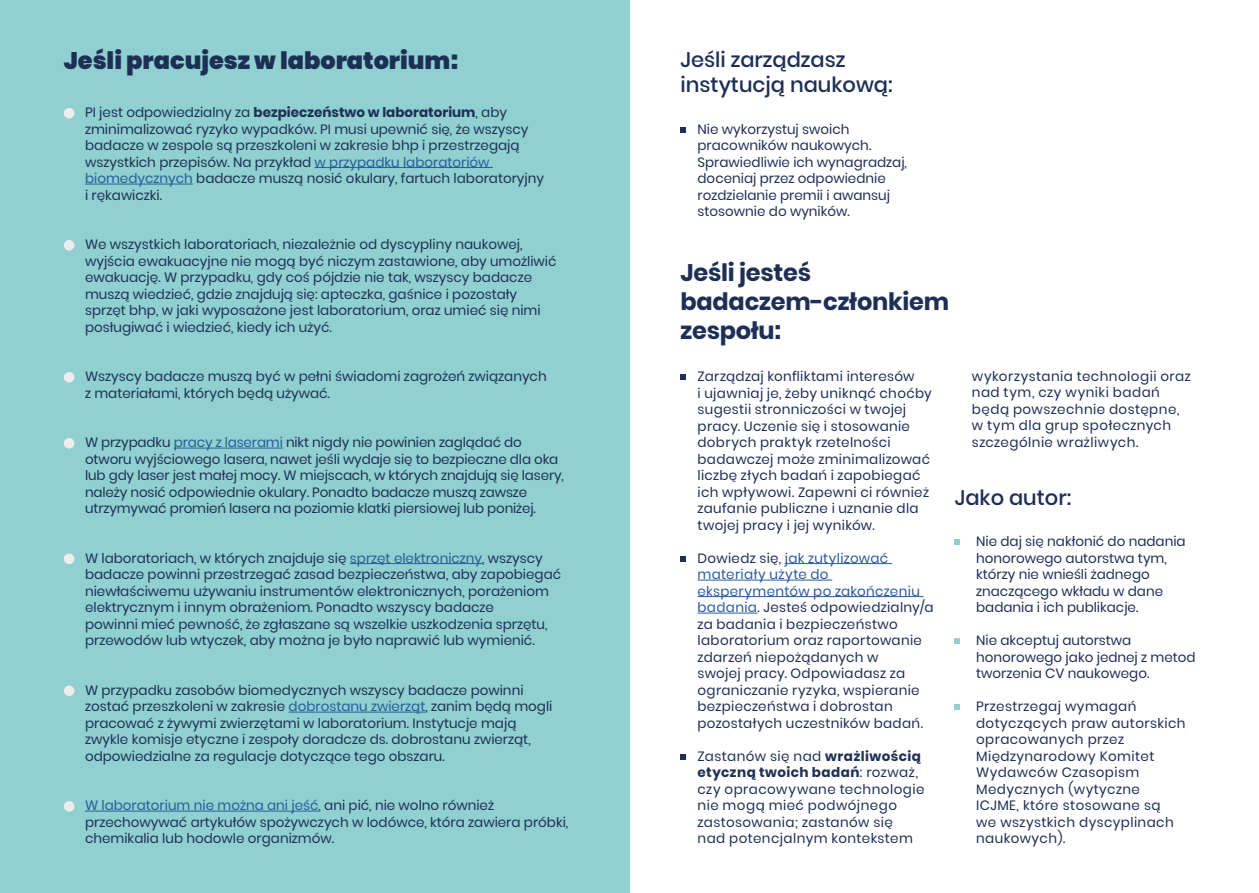
<style>
.page{position:relative;width:1259px;height:893px;background:#fff}
.page>*{position:absolute;margin:0;border:0;box-sizing:border-box;transform-origin:0 0}
.t1{font:700 24px/28.8px "Poppins";letter-spacing:-.01em;color:#1d2f55}
.t2{font:900 24px "Poppins";color:#1d2f55}
.t3{font:500 21px/25.2px "Poppins";color:#1d2f55}
.t4{font:13.5px/16.5px "Poppins";color:#1d2f55}
.t5{font:13.5px/16.5px "Poppins";letter-spacing:.025em;color:#1d2f55}
.t6{font:13.5px/16.5px "Poppins";letter-spacing:.035em;color:#1d2f55}
.t7{font:13.5px/16.5px "Poppins";letter-spacing:.03em;color:#1d2f55}
.s1{font-weight:700}
.s2{color:#275b9b}
</style>
<div class="page">
<div style="left:0;top:0;width:629px;height:893px;background:#91d0d0"></div>
<hr style="left:784px;top:563px;width:108px;height:1px;background:#275b9b">
<hr style="left:697px;top:580px;width:135px;height:1px;background:#275b9b">
<hr style="left:697px;top:596px;width:226px;height:1px;background:#275b9b">
<hr style="left:697px;top:613px;width:60px;height:1px;background:#275b9b">
<hr style="left:315px;top:167px;width:178px;height:1px;background:#275b9b">
<hr style="left:85px;top:184px;width:108px;height:1px;background:#275b9b">
<hr style="left:174px;top:448px;width:109px;height:1px;background:#275b9b">
<hr style="left:350px;top:563px;width:132px;height:1px;background:#275b9b">
<hr style="left:289px;top:712px;width:136px;height:1px;background:#275b9b">
<hr style="left:85px;top:811px;width:233px;height:1px;background:#275b9b">
<svg style="left:680px;top:127px;width:5px;height:5px"></svg>
<div style="left:64px;top:108px;width:10px;height:11px;background:#ededed;border-radius:50%"></div>
<div style="left:64px;top:240px;width:10px;height:11px;background:#ededed;border-radius:50%"></div>
<div style="left:64px;top:372px;width:10px;height:11px;background:#ededed;border-radius:50%"></div>
<div style="left:64px;top:438px;width:10px;height:11px;background:#ededed;border-radius:50%"></div>
<div style="left:64px;top:553px;width:10px;height:11px;background:#ededed;border-radius:50%"></div>
<div style="left:64px;top:685px;width:10px;height:11px;background:#ededed;border-radius:50%"></div>
<div style="left:64px;top:801px;width:10px;height:11px;background:#ededed;border-radius:50%"></div>
<svg style="left:680px;top:375px;width:5px;height:5px"></svg>
<svg style="left:680px;top:556px;width:5px;height:5px"></svg>
<svg style="left:680px;top:754px;width:5px;height:5px"></svg>
<svg style="left:955px;top:705px;width:5px;height:5px"></svg>
<svg style="left:955px;top:639px;width:5px;height:5px"></svg>
<svg style="left:955px;top:540px;width:5px;height:5px"></svg>
<h1 class="t2" style="left:64px;top:46px;width:396px">Jeśli pracujesz w laboratorium:</h1>
<p class="t4" style="left:85px;top:104px;width:460px">PI jest odpowiedzialny za <span class="s1">bezpieczeństwo w laboratorium</span>, aby zminimalizować ryzyko wypadków. PI musi upewnić się, że wszyscy badacze w zespole są przeszkoleni w zakresie bhp i przestrzegają wszystkich przepisów. Na przykład <span class="s2">w przypadku laboratoriów biomedycznych</span> badacze muszą nosić okulary, fartuch laboratoryjny i rękawiczki.</p>
<p class="t4" style="left:85px;top:236px;width:473px">We wszystkich laboratoriach, niezależnie od dyscypliny naukowej, wyjścia ewakuacyjne nie mogą być niczym zastawione, aby umożliwić ewakuację. W przypadku, gdy coś pójdzie nie tak, wszyscy badacze muszą wiedzieć, gdzie znajdują się: apteczka, gaśnice i pozostały sprzęt bhp, w jaki wyposażone jest laboratorium, oraz umieć się nimi posługiwać i wiedzieć, kiedy ich użyć.</p>
<p class="t4" style="left:85px;top:368px;width:463px">Wszyscy badacze muszą być w pełni świadomi zagrożeń związanych z materiałami, których będą używać.</p>
<p class="t4" style="left:85px;top:434px;width:480px">W przypadku <span class="s2">pracy z laserami</span> nikt nigdy nie powinien zaglądać do otworu wyjściowego lasera, nawet jeśli wydaje się to bezpieczne dla oka lub gdy laser jest małej mocy. W miejscach, w których znajdują się lasery, należy nosić odpowiednie okulary. Ponadto badacze muszą zawsze utrzymywać promień lasera na poziomie klatki piersiowej lub poniżej.</p>
<p class="t4" style="left:85px;top:550px;width:477px">W laboratoriach, w których znajduje się <span class="s2">sprzęt elektroniczny</span>, wszyscy badacze powinni przestrzegać zasad bezpieczeństwa, aby zapobiegać niewłaściwemu używaniu instrumentów elektronicznych, porażeniom elektrycznym i innym obrażeniom. Ponadto wszyscy badacze<br>powinni mieć pewność, że zgłaszane są wszelkie uszkodzenia sprzętu, przewodów lub wtyczek, aby można je było naprawić lub wymienić.</p>
<p class="t4" style="left:85px;top:682px;width:469px">W przypadku zasobów biomedycznych wszyscy badacze powinni zostać przeszkoleni w zakresie <span class="s2">dobrostanu zwierząt</span>, zanim będą mogli pracować z żywymi zwierzętami w laboratorium. Instytucje mają zwykle komisje etyczne i zespoły doradcze ds. dobrostanu zwierząt, odpowiedzialne za regulacje dotyczące tego obszaru.</p>
<p class="t4" style="left:85px;top:797px;width:485px"><span class="s2">W laboratorium nie można ani jeść</span>, ani pić, nie wolno również przechowywać artykułów spożywczych w lodówce, która zawiera próbki, chemikalia lub hodowle organizmów.</p>
<h2 class="t3" style="left:680px;top:47px;width:214px">Jeśli zarządzasz instytucją naukową:</h2>
<p class="t4" style="left:697px;top:121px;width:211px">Nie wykorzystuj swoich pracowników naukowych.<br>Sprawiedliwie ich wynagradzaj, doceniaj przez odpowiednie rozdzielanie premii i awansuj stosownie do wyników.</p>
<h1 class="t1" style="left:680px;top:259px;width:270px">Jeśli jesteś badaczem-członkiem zespołu:</h1>
<p class="t5" style="left:697px;top:368px;width:236px">Zarządzaj konfliktami interesów<br>i ujawniaj je, żeby uniknąć choćby sugestii stronniczości w twojej pracy. Uczenie się i stosowanie dobrych praktyk rzetelności badawczej może zminimalizować liczbę złych badań i zapobiegać ich wpływowi. Zapewni ci również zaufanie publiczne i uznanie dla twojej pracy i jej wyników.</p>
<p class="t5" style="left:697px;top:550px;width:237px">Dowiedz się, <span class="s2">jak zutylizować materiały użyte do eksperymentów po zakończeniu badania</span>. Jesteś odpowiedzialny/a za badania i bezpieczeństwo laboratorium oraz raportowanie zdarzeń niepożądanych w<br>swojej pracy. Odpowiadasz za ograniczanie ryzyka, wspieranie bezpieczeństwa i dobrostan pozostałych uczestników badań.</p>
<p class="t6" style="left:697px;top:748px;width:228px">Zastanów się nad <span class="s1">wrażliwością etyczną twoich badań</span>: rozważ, czy opracowywane technologie nie mogą mieć podwójnego zastosowania; zastanów się<br>nad potencjalnym kontekstem</p>
<p class="t6" style="left:972px;top:368px;width:220px">wykorzystania technologii oraz nad tym, czy wyniki badań będą powszechnie dostępne, w tym dla grup społecznych szczególnie wrażliwych.</p>
<h2 class="t3" style="left:955px;top:485px;width:118px">Jako autor:</h2>
<p class="t4" style="left:976px;top:533px;width:211px">Nie daj się nakłonić do nadania honorowego autorstwa tym, którzy nie wnieśli żadnego znaczącego wkładu w dane badania i ich publikacje.</p>
<p class="t4" style="left:976px;top:632px;width:221px">Nie akceptuj autorstwa honorowego jako jednej z metod tworzenia CV naukowego.</p>
<p class="t7" style="left:976px;top:698px;width:211px">Przestrzegaj wymagań dotyczących praw autorskich opracowanych przez<br>Międzynarodowy Komitet<br>Wydawców Czasopism<br>Medycznych (wytyczne<br>ICJME, które stosowane są<br>we wszystkich dyscyplinach naukowych).</p>
</div>
